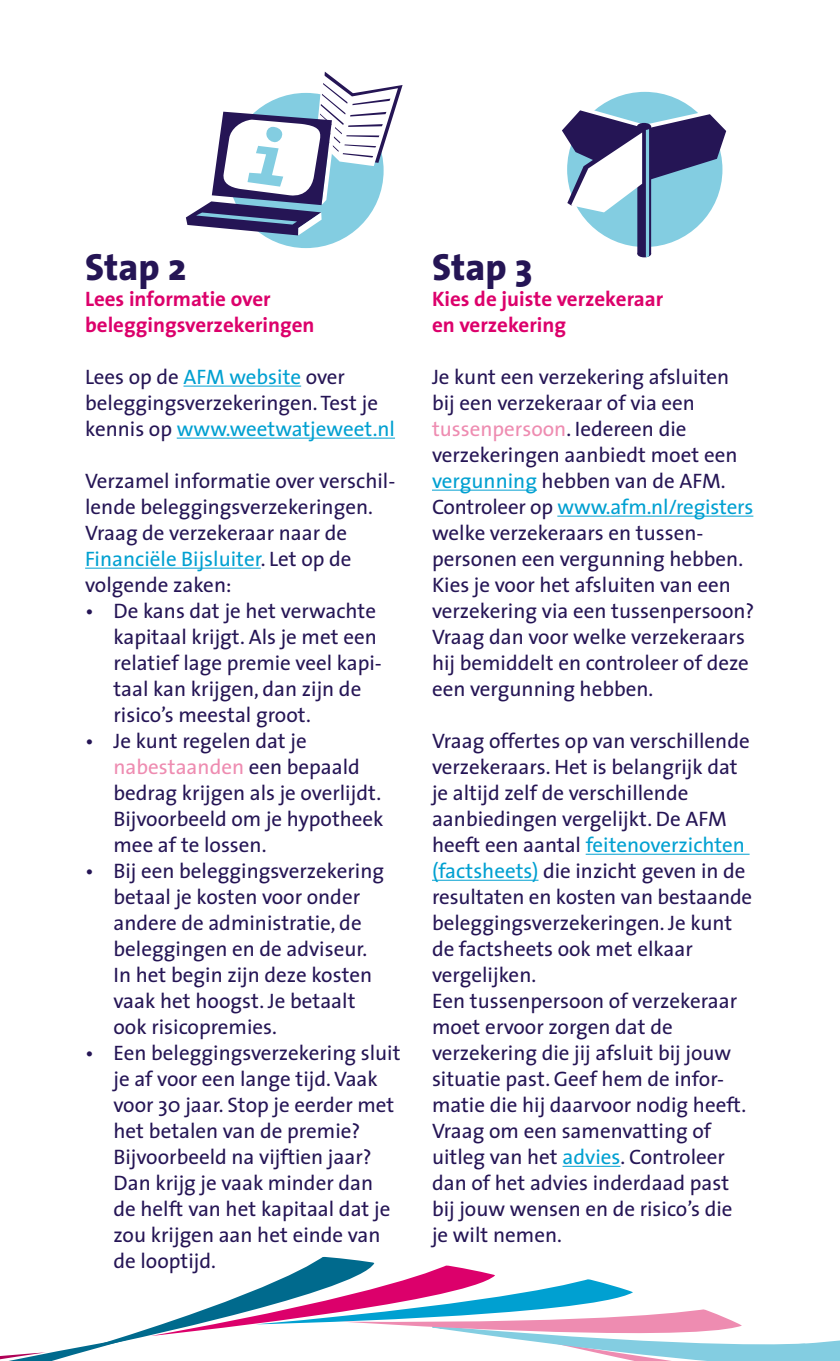
<style>
.page{position:relative;width:840px;height:1361px;background:#fff}
.page>*{position:absolute;margin:0;border:0;box-sizing:border-box;transform-origin:0 0}
.t1{font:800 38px "The Sans";color:#251555}
.t2{font:21px/26px "The Sans";color:#251555}
.t3{font:700 21px/26px "The Sans";color:#dc006b}
.s1{color:#00a0d1}
.s2{color:#ee8cb1}
</style>
<div class="page">
<hr style="left:183px;top:386px;width:118px;height:1px;background:#00a0d1">
<hr style="left:177px;top:438px;width:218px;height:1px;background:#00a0d1">
<hr style="left:85px;top:568px;width:175px;height:1px;background:#00a0d1">
<hr style="left:432px;top:490px;width:104px;height:1px;background:#00a0d1">
<hr style="left:557px;top:516px;width:196px;height:1px;background:#00a0d1">
<hr style="left:585px;top:854px;width:164px;height:1px;background:#00a0d1">
<hr style="left:432px;top:880px;width:106px;height:1px;background:#00a0d1">
<svg style="left:143px;top:1256px;width:199px;height:81px"></svg>
<svg style="left:743px;top:1340px;width:96px;height:21px;background:#97d5e5"></svg>
<svg style="left:342px;top:1165px;width:401px;height:196px"></svg>
<svg style="left:0;top:1330px;width:143px;height:31px"></svg>
<div style="left:228px;top:93px;width:155px;height:155px;background:#83cde1;border-radius:50%"></div>
<svg style="left:186px;top:72px;width:216px;height:163px"></svg>
<div style="left:567px;top:92px;width:155px;height:155px;background:#83cde1;border-radius:50%"></div>
<svg style="left:562px;top:108px;width:164px;height:149px"></svg>
<h1 class="t1" style="left:85px;top:235px;width:103px">Stap 2</h1>
<p class="t3" style="left:85px;top:285px;width:231px">Lees informatie over beleggingsverzekeringen</p>
<p class="t2" style="left:85px;top:363px;width:311px">Lees op de <span class="s1">AFM website</span> over beleggingsverzekeringen. Test je kennis op <span class="s1">www.weetwatjeweet.nl</span></p>
<p class="t2" style="left:85px;top:467px;width:311px">Verzamel informatie over verschil&shy;lende beleggingsverzekeringen.<br>Vraag de verzekeraar naar de<br><span class="s1">Financiële Bijsluiter</span>. Let op de volgende zaken:</p>
<p class="t2" style="left:113px;top:597px;width:270px;text-indent:-28px">• De kans dat je het verwachte kapitaal krijgt. Als je met een relatief lage premie veel kapi&shy;taal kan krijgen, dan zijn de risico’s meestal groot.</p>
<p class="t2" style="left:113px;top:727px;width:271px;text-indent:-28px">• Je kunt regelen dat je <span class="s2">nabestaanden</span> een bepaald bedrag krijgen als je overlijdt.<br>Bijvoorbeeld om je hypotheek mee af te lossen.</p>
<p class="t2" style="left:113px;top:857px;width:272px;text-indent:-28px">• Bij een beleggingsverzekering betaal je kosten voor onder andere de administratie, de beleggingen en de adviseur.<br>In het begin zijn deze kosten vaak het hoogst. Je betaalt ook risicopremies.</p>
<p class="t2" style="left:113px;top:1039px;width:288px;text-indent:-28px">• Een beleggingsverzekering sluit je af voor een lange tijd. Vaak voor 30 jaar. Stop je eerder met het betalen van de premie?<br>Bijvoorbeeld na vijftien jaar?<br>Dan krijg je vaak minder dan de helft van het kapitaal dat je zou krijgen aan het einde van de looptijd.</p>
<h1 class="t1" style="left:432px;top:235px;width:102px">Stap 3</h1>
<p class="t3" style="left:432px;top:285px;width:232px">Kies de juiste verzekeraar en verzekering</p>
<p class="t2" style="left:432px;top:363px;width:324px">Je kunt een verzekering afsluiten bij een verzekeraar of via een <span class="s2">tussenpersoon</span>. Iedereen die verzekeringen aanbiedt moet een <span class="s1">vergunning</span> hebben van de AFM.<br>Controleer op <span class="s1">www.afm.nl/registers </span>welke verzekeraars en tussen&shy;personen een vergunning hebben.<br>Kies je voor het afsluiten van een verzekering via een tussenpersoon?<br>Vraag dan voor welke verzekeraars hij bemiddelt en controleer of deze een vergunning hebben.</p>
<p class="t2" style="left:432px;top:727px;width:321px">Vraag offertes op van verschillende verzekeraars. Het is belangrijk dat je altijd zelf de verschillende aanbiedingen vergelijkt. De AFM heeft een aantal <span class="s1">feitenoverzichten (factsheets)</span> die inzicht geven in de resultaten en kosten van bestaande beleggingsverzekeringen. Je kunt de factsheets ook met elkaar vergelijken.<br>Een tussenpersoon of verzekeraar moet ervoor zorgen dat de verzekering die jij afsluit bij jouw situatie past. Geef hem de infor&shy;matie die hij daarvoor nodig heeft.<br>Vraag om een samenvatting of uitleg van het <span class="s1">advies</span>. Controleer dan of het advies inderdaad past bij jouw wensen en de risico’s die je wilt nemen.</p>
</div>
